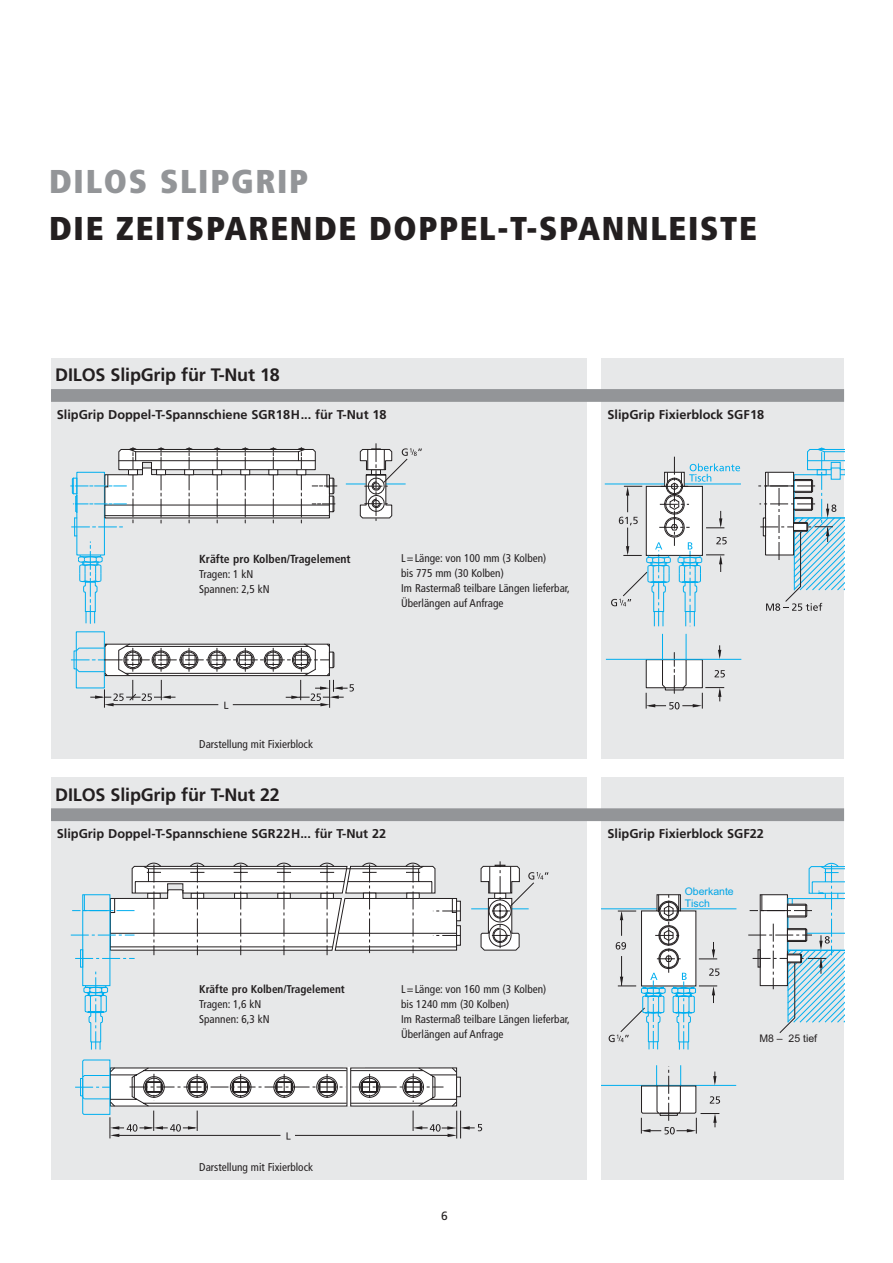
<style>
.page{position:relative;width:893px;height:1263px;background:#fff}
.page>*{position:absolute;margin:0;border:0;box-sizing:border-box;transform-origin:0 0}
.t1{font:900 condensed 33px "Frutiger";letter-spacing:.05em;color:#231f20}
.t2{font:900 condensed 33px "Frutiger";letter-spacing:.05em;color:#939598}
.t3{font:700 18px "Frutiger";letter-spacing:-.01em;color:#231f20}
.t4{font:700 12.75px "Frutiger";color:#231f20}
.t5{font:12px "Frutiger";color:#231f20}
.t6{font:700 condensed 11.7px "Frutiger";color:#231f20}
.t7{font:condensed 11.25px/15px "Frutiger";color:#231f20}
.t8{font:700 condensed 11.25px "Frutiger";color:#231f20}
.t9{font:10.5px/12px "Arial";color:#00a5e7}
.t10{font:10.5px "Arial";color:#231f20}
</style>
<div class="page">
<div style="left:51px;top:778px;width:536px;height:402px;background:#e7e8e9"></div>
<div style="left:602px;top:778px;width:242px;height:402px;background:#e7e8e9"></div>
<hr style="left:602px;top:908px;width:55px;height:1px;background:#00aeef">
<hr style="left:602px;top:1085px;width:134px;height:1px;background:#00aeef">
<svg style="left:609px;top:863px;width:235px;height:272px"></svg>
<hr style="left:284px;top:1262px;width:155px;height:1px;background:#231f20">
<hr style="left:110px;top:1262px;width:171px;height:1px;background:#231f20">
<svg style="left:70px;top:861px;width:479px;height:279px"></svg>
<div style="left:51px;top:359px;width:536px;height:400px;background:#e7e8e9"></div>
<div style="left:602px;top:359px;width:242px;height:400px;background:#e7e8e9"></div>
<hr style="left:606px;top:659px;width:135px;height:1px;background:#00aeef">
<hr style="left:685px;top:484px;width:56px;height:1px;background:#00aeef">
<hr style="left:605px;top:484px;width:59px;height:1px;background:#00aeef">
<svg style="left:646px;top:634px;width:79px;height:75px"></svg>
<svg style="left:758px;top:448px;width:86px;height:163px"></svg>
<svg style="left:611px;top:457px;width:129px;height:169px"></svg>
<div style="left:76px;top:631px;width:29px;height:57px;border:1px solid #00aeef"></div>
<svg style="left:346px;top:444px;width:76px;height:77px"></svg>
<svg style="left:71px;top:643px;width:283px;height:66px"></svg>
<svg style="left:70px;top:448px;width:267px;height:175px"></svg>
<div style="left:51px;top:389px;width:793px;height:13px;background:#939598"></div>
<div style="left:51px;top:808px;width:793px;height:13px;background:#939598"></div>
<h1 class="t2" style="left:49px;top:168px;width:260px">DILOS SLIPGRIP</h1>
<h1 class="t1" style="left:49px;top:215px;width:709px">DIE ZEITSPARENDE DOPPEL-T-SPANNLEISTE</h1>
<h2 class="t3" style="left:55px;top:368px;width:226px">DILOS SlipGrip für T-Nut 18</h2>
<p class="t4" style="left:57px;top:409px;width:331px">SlipGrip Doppel-T-Spannschiene SGR18H... für T-Nut 18</p>
<p class="t4" style="left:607px;top:409px;width:158px">SlipGrip Fixierblock SGF18</p>
<p class="t6" style="left:199px;top:554px;width:153px">Kräfte pro Kolben/Tragelement</p>
<p class="t7" style="left:199px;top:567px;width:72px">Tragen: 1 kN<br>Spannen: 2,5 kN</p>
<p class="t7" style="left:401px;top:552px;width:170px">L=Länge: von 100 mm (3 Kolben)<br>bis 775 mm (30 Kolben)<br>Im Rastermaß teilbare Längen lieferbar,<br>Überlängen auf Anfrage</p>
<p class="t7" style="left:199px;top:738px;width:115px">Darstellung mit Fixierblock</p>
<h2 class="t3" style="left:55px;top:787px;width:226px">DILOS SlipGrip für T-Nut 22</h2>
<p class="t4" style="left:57px;top:828px;width:331px">SlipGrip Doppel-T-Spannschiene SGR22H... für T-Nut 22</p>
<p class="t4" style="left:607px;top:828px;width:158px">SlipGrip Fixierblock SGF22</p>
<p class="t8" style="left:199px;top:984px;width:147px">Kräfte pro Kolben/Tragelement</p>
<p class="t7" style="left:199px;top:997px;width:72px">Tragen: 1,6 kN<br>Spannen: 6,3 kN</p>
<p class="t7" style="left:199px;top:1161px;width:115px">Darstellung mit Fixierblock</p>
<p class="t7" style="left:401px;top:982px;width:170px">L=Länge: von 160 mm (3 Kolben)<br>bis 1240 mm (30 Kolben)<br>Im Rastermaß teilbare Längen lieferbar,<br>Überlängen auf Anfrage</p>
<p class="t5" style="left:441px;top:1211px;width:8px">6</p>
<p class="t9" style="left:685px;top:885px;width:51px">Oberkante<br>Tisch</p>
<p class="t10" style="left:759px;top:1031px;width:59px">M8 – 25 tief</p>
</div>
